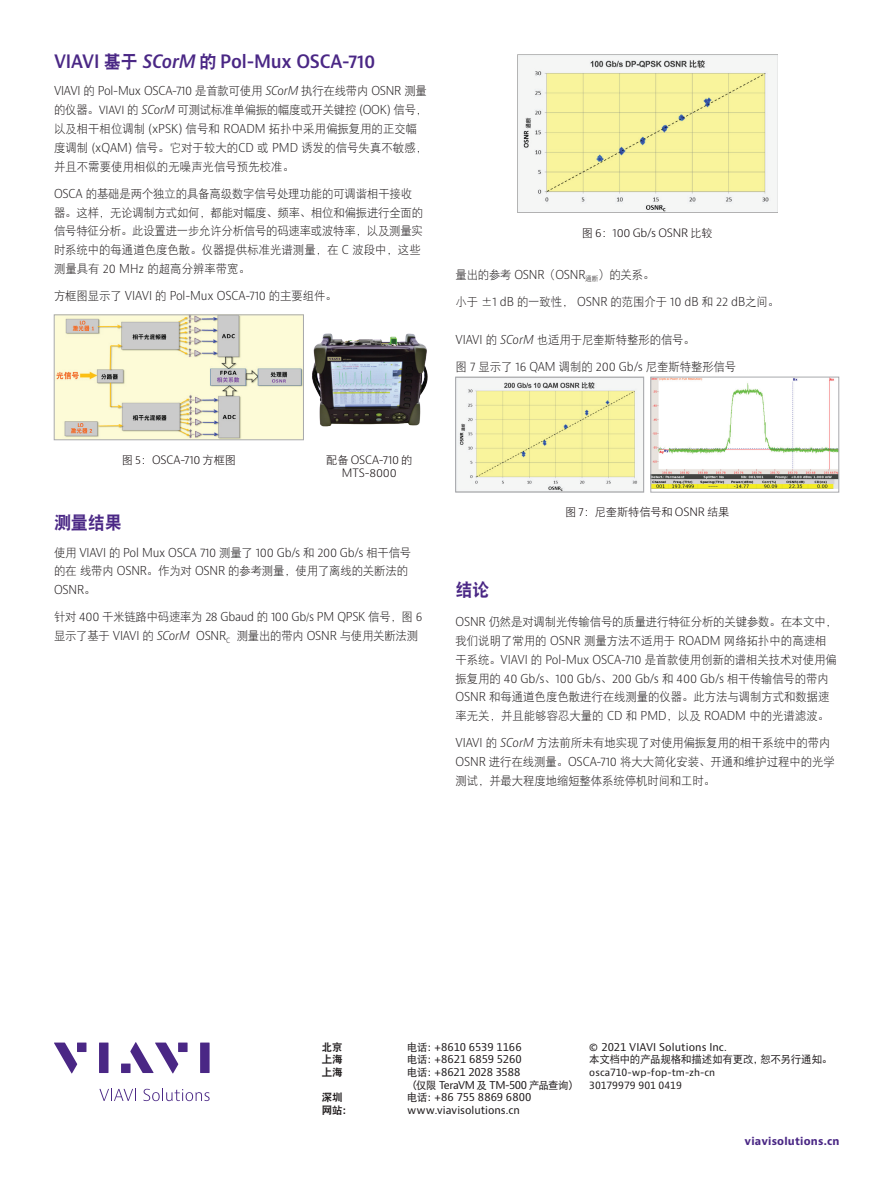
<style>
.page{position:relative;width:893px;height:1191px;background:#fff}
.page>*{position:absolute;margin:0;border:0;box-sizing:border-box;transform-origin:0 0}
.t1{font:600 18px "Bernino Sans";letter-spacing:-.01em;color:#4a2785;scale:.95 1}
.t2{font:18px "DFP Hei W9";letter-spacing:-.01em;color:#4a2785;scale:.95 1}
.t3{font:12px/18.8px "DFP Hei W3";letter-spacing:-.01em;color:#231f20;scale:.95 1}
.t4{font:300 12px "Bernino Sans";letter-spacing:-.02em;color:#231f20;scale:.95 1}
.t5{font:300 11.25px/13.5px "Bernino Sans";letter-spacing:-.01em;color:#110a0c;text-align:center}
.t6{font:11.25px "DFP Hei W3";letter-spacing:-.01em;color:#110a0c}
.t7{font:10.5px "Bernino Sans";letter-spacing:-.005em;color:#231f20}
.t8{font:10.5px/12.6px "Bernino Sans";letter-spacing:-.035em;color:#231f20}
.t9{font:10.5px "DFP Hei W5";letter-spacing:-.02em;color:#231f20}
.t10{font:700 10.5px "Bernino Sans";letter-spacing:.02em;color:#4a2785}
.t11{font:10.5px "DFP Hei W9";letter-spacing:-.005em;color:#231f20}
.t12{font:9.75px/12.6px "Bernino Sans";color:#231f20}
.s1{font-family:"DFP Hei W9";font-weight:400}
.s2{font-style:italic}
.s3{font-family:"DFP Hei W3";font-weight:400}
.s4{font-family:"Bernino Sans";font-weight:300}
.s5{font-family:"Bernino Sans";font-weight:300;font-style:italic}
.s6{font-family:"DFP Hei W5"}
</style>
<div class="page">
<img style="left:56px;top:317px;width:246px;height:121px">
<div style="left:54px;top:315px;width:250px;height:125px;border:1px solid #a8a9ad"></div>
<img style="left:517px;top:54px;width:260px;height:159px">
<img style="left:457px;top:379px;width:185px;height:111px">
<div style="left:455px;top:377px;width:189px;height:115px;border:1px solid #a8a9ad"></div>
<img style="left:653px;top:379px;width:184px;height:110px">
<div style="left:651px;top:377px;width:188px;height:115px;border:1px solid #a8a9ad"></div>
<img style="left:312px;top:333px;width:116px;height:94px">
<svg style="left:99px;top:1088px;width:37px;height:13px"></svg>
<svg style="left:144px;top:1088px;width:66px;height:13px"></svg>
<svg style="left:54px;top:1042px;width:23px;height:31px"></svg>
<div style="left:77px;top:1042px;width:9px;height:10px;background:#4a2785"></div>
<div style="left:99px;top:1042px;width:9px;height:31px;background:#4a2785"></div>
<div style="left:178px;top:1042px;width:10px;height:10px;background:#4a2785"></div>
<div style="left:200px;top:1042px;width:10px;height:31px;background:#4a2785"></div>
<svg style="left:130px;top:1042px;width:48px;height:31px"></svg>
<div style="left:121px;top:1063px;width:10px;height:10px;background:#4a2785"></div>
<h1 class="t1" style="left:54px;top:50px;width:340px">VIAVI <span class="s1">基于</span> <span class="s2">SCorM</span> <span class="s1">的</span> Pol-Mux OSCA-710</h1>
<p class="t4" style="left:54px;top:83px;width:394px">VIAVI <span class="s3">的</span> Pol-Mux OSCA-710 <span class="s3">是首款可使用</span> <span class="s2">SCorM</span> <span class="s3">执行在线带内</span> OSNR <span class="s3">测量</span></p>
<p class="t3" style="left:54px;top:100px;width:394px">的仪器。<span class="s4">VIAVI</span> 的 <span class="s5">SCorM</span> 可测试标准单偏振的幅度或开关键控 <span class="s4">(OOK)</span> 信号，以及相干相位调制 <span class="s4">(xPSK)</span> 信号和 <span class="s4">ROADM</span> 拓扑中采用偏振复用的正交幅度调制 <span class="s4">(xQAM)</span> 信号。它对于较大的<span class="s4">CD</span> 或 <span class="s4">PMD</span> 诱发的信号失真不敏感，并且不需要使用相似的无噪声光信号预先校准。</p>
<p class="t3" style="left:54px;top:184px;width:390px"><span class="s4">OSCA</span> 的基础是两个独立的具备高级数字信号处理功能的可调谐相干接收器。这样，无论调制方式如何，都能对幅度、频率、相位和偏振进行全面的信号特征分析。此设置进一步允许分析信号的码速率或波特率，以及测量实时系统中的每通道色度色散。仪器提供标准光谱测量，在 <span class="s4">C</span> 波段中，这些测量具有 <span class="s4">20 MHz</span> 的超高分辨率带宽。</p>
<p class="t4" style="left:54px;top:288px;width:299px"><span class="s3">方框图显示了</span> VIAVI <span class="s3">的</span> Pol-Mux OSCA-710 <span class="s3">的主要组件。</span></p>
<p class="t5" style="left:582px;top:227px;width:133px"><span class="s3">图</span> 6<span class="s3">：</span>100 Gb/s OSNR <span class="s3">比较</span></p>
<p class="t3" style="left:455px;top:265px;width:211px">量出的参考 <span class="s4">OSNR</span>（<span class="s4">OSNR</span><sub>通断</sub>）的关系。</p>
<p class="t3" style="left:455px;top:292px;width:342px">小于 ±<span class="s4">1 dB</span> 的一致性， <span class="s4">OSNR</span> 的范围介于 <span class="s4">10 dB</span> 和 <span class="s4">22 dB</span>之间。</p>
<p class="t3" style="left:455px;top:330px;width:254px"><span class="s4">VIAVI</span> 的 <span class="s5">SCorM</span> 也适用于尼奎斯特整形的信号。</p>
<p class="t3" style="left:455px;top:357px;width:297px">图 <span class="s4">7</span> 显示了 <span class="s4">16 QAM</span> 调制的 <span class="s4">200 Gb/s</span> 尼奎斯特整形信号</p>
<p class="t5" style="left:122px;top:453px;width:116px"><span class="s3">图</span> 5<span class="s3">：</span>OSCA-710 <span class="s3">方框图</span></p>
<p class="t5" style="left:326px;top:453px;width:88px"><span class="s3">配备</span> OSCA-710 <span class="s3">的<br></span>MTS-8000</p>
<h1 class="t2" style="left:54px;top:514px;width:73px">测量结果</h1>
<p class="t4" style="left:54px;top:544px;width:378px"><span class="s3">使用</span> VIAVI <span class="s3">的</span> Pol Mux OSCA 710 <span class="s3">测量了</span> 100 Gb/s <span class="s3">和</span> 200 Gb/s <span class="s3">相干信号</span></p>
<p class="t3" style="left:54px;top:562px;width:374px">的在线带内 <span class="s4">OSNR</span>。作为对 <span class="s4">OSNR</span> 的参考测量，使用了离线的关断法的</p>
<p class="t4" style="left:54px;top:582px;width:45px">OSNR<span class="s3">。</span></p>
<p class="t4" style="left:54px;top:609px;width:389px"><span class="s3">针对</span> 400 <span class="s3">千米链路中码速率为</span> 28 Gbaud <span class="s3">的</span> 100 Gb<span class="s3">/</span>s PM QPSK <span class="s3">信号，图</span> 6</p>
<p class="t3" style="left:54px;top:626px;width:385px">显示了基于 <span class="s4">VIAVI</span> 的 <span class="s5">SCorM</span> <span class="s4">OSNR</span><sub>C</sub> 测量出的带内 <span class="s4">OSNR</span> 与使用关断法测</p>
<p class="t6" style="left:565px;top:507px;width:166px">图 <span class="s4">7</span>：尼奎斯特信号和 <span class="s4">OSNR</span> 结果</p>
<h1 class="t2" style="left:455px;top:580px;width:37px">结论</h1>
<p class="t3" style="left:455px;top:612px;width:403px"><span class="s4">OSNR</span> 仍然是对调制光传输信号的质量进行特征分析的关键参数。在本文中，我们说明了常用的 <span class="s4">OSNR</span> 测量方法不适用于 <span class="s4">ROADM</span> 网络拓扑中的高速相干系统。<span class="s4">VIAVI</span> 的 <span class="s4">Pol-Mux OSCA-710</span> 是首款使用创新的谱相关技术对使用偏</p>
<p class="t4" style="left:455px;top:670px;width:395px"><span class="s3">振复用的</span> 40 Gb/s<span class="s3">、</span>100 Gb/s<span class="s3">、</span>200 Gb/s <span class="s3">和</span> 400 Gb/s <span class="s3">相干传输信号的带内</span></p>
<p class="t3" style="left:455px;top:687px;width:395px"><span class="s4">OSNR</span> 和每通道色度色散进行在线测量的仪器。此方法与调制方式和数据速率无关，并且能够容忍大量的 <span class="s4">CD</span> 和 <span class="s4">PMD</span>，以及 <span class="s4">ROADM</span> 中的光谱滤波。</p>
<p class="t3" style="left:455px;top:733px;width:401px"><span class="s4">VIAVI</span> 的 <span class="s5">SCorM</span> 方法前所未有地实现了对使用偏振复用的相干系统中的带内<br><span class="s4">OSNR</span> 进行在线测量。<span class="s4">OSCA-710</span> 将大大简化安装、开通和维护过程中的光学测试，并最大程度地缩短整体系统停机时间和工时。</p>
<p class="t11" style="left:322px;top:1041px;width:22px">北京</p>
<p class="t7" style="left:407px;top:1040px;width:116px"><span class="s6">电话：</span>+8610 6539 1166</p>
<p class="t11" style="left:322px;top:1054px;width:22px">上海</p>
<p class="t7" style="left:407px;top:1052px;width:116px"><span class="s6">电话：</span>+8621 6859 5260</p>
<p class="t11" style="left:322px;top:1067px;width:22px">上海</p>
<p class="t8" style="left:407px;top:1066px;width:173px"><span class="s6">电话：</span>+8621 2028 3588<br><span class="s6">（仅限</span> TeraVM <span class="s6">及</span> TM-500 <span class="s6">产品查询）</span></p>
<p class="t11" style="left:322px;top:1092px;width:22px">深圳</p>
<p class="t7" style="left:407px;top:1090px;width:126px"><span class="s6">电话：</span>+86 755 8869 6800</p>
<p class="t11" style="left:322px;top:1104px;width:32px">网站：</p>
<p class="t7" style="left:407px;top:1103px;width:114px">www.viavisolutions.cn</p>
<p class="t7" style="left:589px;top:1040px;width:139px">© 2021 VIAVI Solutions Inc.</p>
<p class="t9" style="left:589px;top:1054px;width:245px">本文档中的产品规格和描述如有更改，恕不另行通知。</p>
<p class="t12" style="left:589px;top:1066px;width:127px">osca710-wp-fop-tm-zh-cn<br>30179979 901 0419</p>
<p class="t10" style="left:745px;top:1134px;width:96px">viavisolutions.cn</p>
</div>
